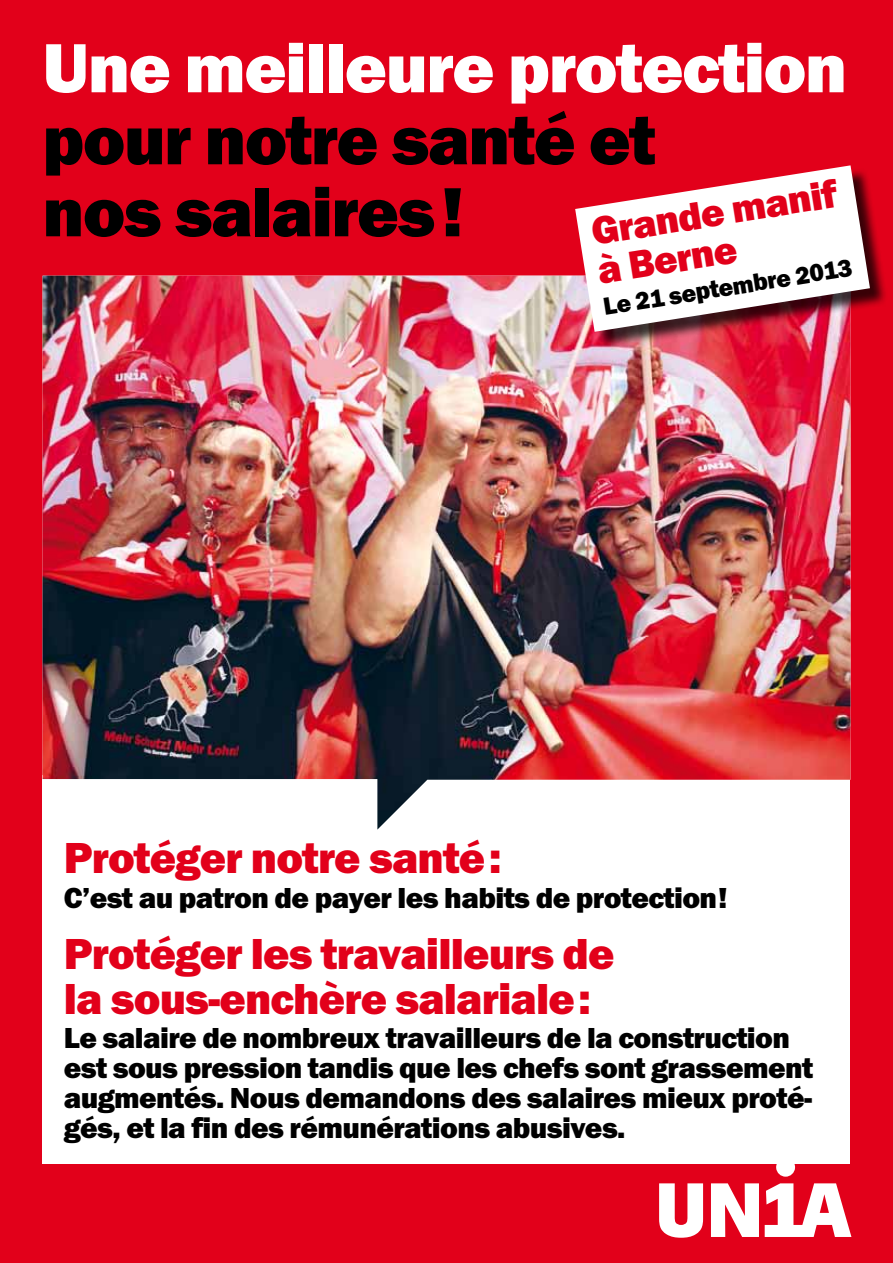
<style>
.page{position:relative;width:893px;height:1263px;background:#e2001a}
.page>*{position:absolute;margin:0;border:0;box-sizing:border-box;transform-origin:0 0}
.t1{font:72px/72px "Franklin Got URWT Hea";letter-spacing:-.02em;color:#000}
.t2{font:72px "Franklin Got URWT Hea";letter-spacing:-.02em;color:#fff}
.t3{font:45px/45px "Franklin Got URWT Hea";letter-spacing:-.02em;color:#e2001a}
.t4{font:40.5px/39px "Franklin Got URWT Hea";color:#e2001a}
.t5{font:30px/30px "Franklin Got URWT Hea";letter-spacing:-.02em;color:#000}
.t6{font:25.5px "Franklin Got URWT Hea";color:#000}
</style>
<div class="page">
<div style="left:43px;top:776px;width:807px;height:388px;background:#fff"></div>
<svg style="left:776px;top:1164px;width:19px;height:13px"></svg>
<svg style="left:659px;top:1183px;width:44px;height:55px"></svg>
<svg style="left:711px;top:1183px;width:48px;height:54px"></svg>
<svg style="left:765px;top:1183px;width:86px;height:54px"></svg>
<img style="left:43px;top:276px;width:807px;height:554px">
<div style="left:578px;top:168px;width:310px;height:182px;background:#000;opacity:.75"></div>
<svg style="left:575px;top:165px;width:295px;height:167px;background:#e9bac1"></svg>
<h1 class="t2" style="left:43px;top:27px;width:806px">Une meilleure protection</h1>
<h1 class="t1" style="left:43px;top:104px;width:615px">pour notre santé et nos salaires!</h1>
<h3 class="t4" style="left:589px;top:213px;width:250px;rotate:-9deg">Grande manif à Berne</h3>
<p class="t6" style="left:601px;top:292px;width:253px;rotate:-9deg">Le 21 septembre 2013</p>
<h2 class="t3" style="left:64px;top:836px;width:439px">Protéger notre santé:</h2>
<p class="t5" style="left:64px;top:882px;width:665px">C’est au patron de payer les habits de protection!</p>
<h2 class="t3" style="left:64px;top:932px;width:552px">Protéger les travailleurs de la sous-enchère salariale:</h2>
<p class="t5" style="left:64px;top:1023px;width:751px">Le salaire de nombreux travailleurs de la construction est sous pression tandis que les chefs sont grassement augmentés. Nous demandons des salaires mieux proté&shy;gés, et la fin des rémunérations abusives.</p>
</div>
